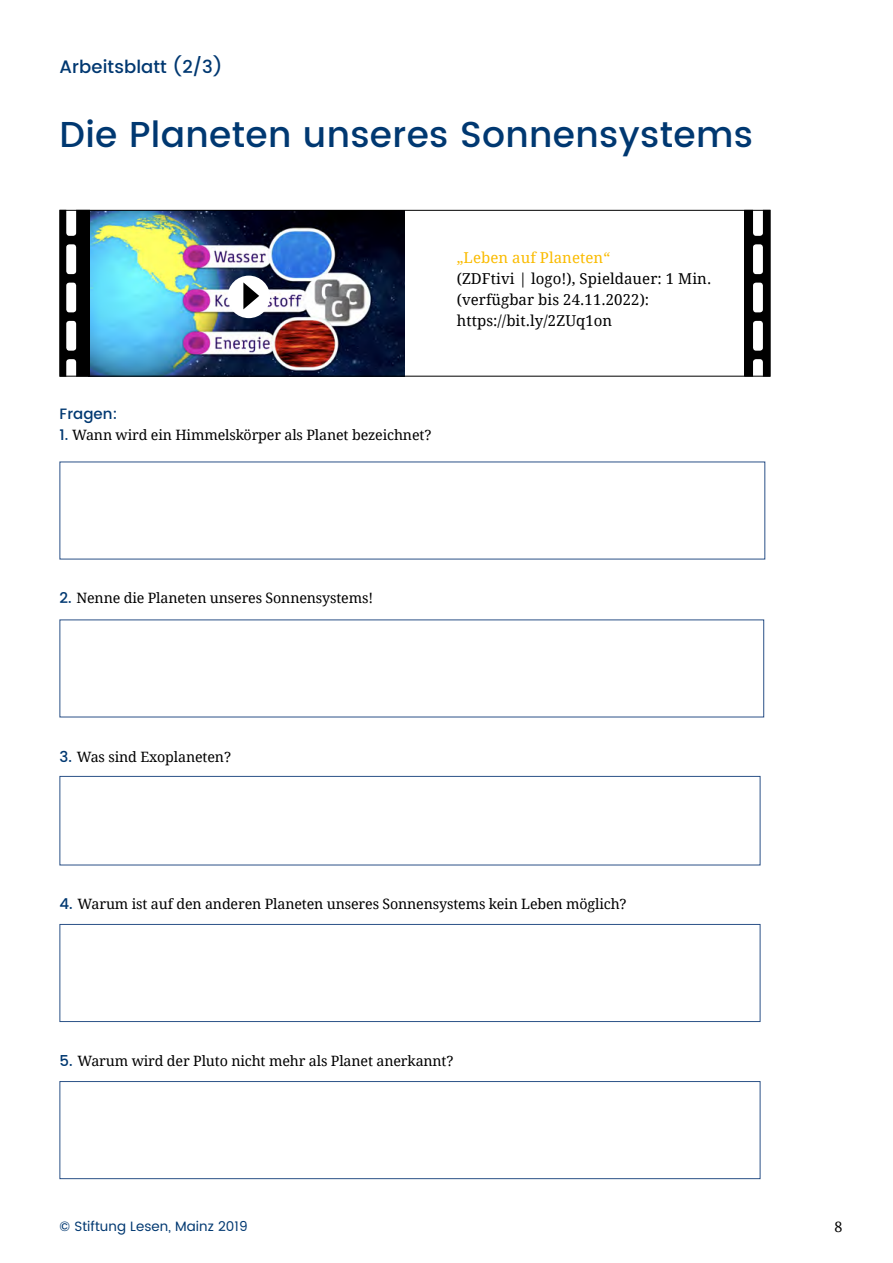
<style>
.page{position:relative;width:893px;height:1263px;background:#fff}
.page>*{position:absolute;margin:0;border:0;box-sizing:border-box;transform-origin:0 0}
.t1{font:500 36px "Poppins DE";letter-spacing:.01em;color:#003871}
.t2{font:500 18px "Poppins DE";letter-spacing:.005em;color:#003871}
.t3{font:15px/21px "Droid Serif";letter-spacing:.005em;color:#000}
.t4{font:15px "Droid Serif";letter-spacing:.005em;color:#fabb00}
.t5{font:500 15px "Poppins DE";letter-spacing:.005em;color:#003871}
.t6{font:14.25px "Droid Serif";letter-spacing:-.01em;color:#000}
.t7{font:13.5px "Poppins DE";letter-spacing:.005em;color:#003871}
.s1{font-family:"Poppins DE";font-weight:500;font-size:15px;color:#003871}
</style>
<div class="page">
<div style="left:60px;top:924px;width:700px;height:98px;border:1px solid #2b5187"></div>
<div style="left:60px;top:1081px;width:700px;height:98px;border:1px solid #2b5187"></div>
<div style="left:60px;top:776px;width:700px;height:89px;border:1px solid #2b5187"></div>
<img style="left:90px;top:212px;width:315px;height:163px">
<div style="left:60px;top:210px;width:29px;height:166px;background:#000"></div>
<div style="left:60px;top:210px;width:30px;height:166px;border:1px solid #000"></div>
<div style="left:745px;top:210px;width:25px;height:166px;background:#000"></div>
<div style="left:744px;top:210px;width:26px;height:166px;border:1px solid #000"></div>
<div style="left:66px;top:201px;width:10px;height:35px;background:#fff;border-radius:3px"></div>
<div style="left:66px;top:283px;width:10px;height:29px;background:#fff;border-radius:3px"></div>
<div style="left:66px;top:244px;width:10px;height:30px;background:#fff;border-radius:3px"></div>
<div style="left:66px;top:321px;width:10px;height:30px;background:#fff;border-radius:3px"></div>
<div style="left:66px;top:359px;width:10px;height:20px;background:#fff;border-radius:3px"></div>
<div style="left:753px;top:205px;width:10px;height:31px;background:#fff;border-radius:3px"></div>
<div style="left:753px;top:283px;width:10px;height:29px;background:#fff;border-radius:3px"></div>
<div style="left:753px;top:244px;width:10px;height:30px;background:#fff;border-radius:3px"></div>
<div style="left:753px;top:321px;width:10px;height:30px;background:#fff;border-radius:3px"></div>
<div style="left:753px;top:359px;width:10px;height:20px;background:#fff;border-radius:3px"></div>
<div style="left:60px;top:210px;width:710px;height:167px;border:1px solid #000"></div>
<div style="left:227px;top:276px;width:43px;height:42px;background:#fff;border-radius:50%"></div>
<svg style="left:243px;top:282px;width:16px;height:27px"></svg>
<p class="t2" style="left:60px;top:53px;width:165px">Arbeitsblatt (2/3)</p>
<h1 class="t1" style="left:60px;top:108px;width:695px">Die Planeten unseres Sonnensystems</h1>
<p class="t4" style="left:457px;top:247px;width:155px">„Leben auf Planeten“</p>
<p class="t3" style="left:457px;top:268px;width:256px">(ZDFtivi | logo!), Spieldauer: 1 Min. (verfügbar bis 24.11.2022): https://bit.ly/2ZUq1on</p>
<p class="t5" style="left:60px;top:403px;width:59px">Fragen:</p>
<p class="t6" style="left:60px;top:425px;width:373px"><span class="s1">1.</span> Wann wird ein Himmelskörper als Planet bezeichnet?</p>
<p class="t6" style="left:60px;top:588px;width:315px"><span class="s1">2.</span> Nenne die Planeten unseres Sonnensystems!</p>
<p class="t6" style="left:60px;top:747px;width:173px"><span class="s1">3.</span> Was sind Exoplaneten?</p>
<p class="t6" style="left:60px;top:894px;width:569px"><span class="s1">4.</span> Warum ist auf den anderen Planeten unseres Sonnensystems kein Leben möglich?</p>
<p class="t6" style="left:60px;top:1051px;width:396px"><span class="s1">5.</span> Warum wird der Pluto nicht mehr als Planet anerkannt?</p>
<p class="t7" style="left:60px;top:1217px;width:190px">© Stiftung Lesen, Mainz 2019</p>
<p class="t6" style="left:834px;top:1217px;width:9px">8</p>
</div>
